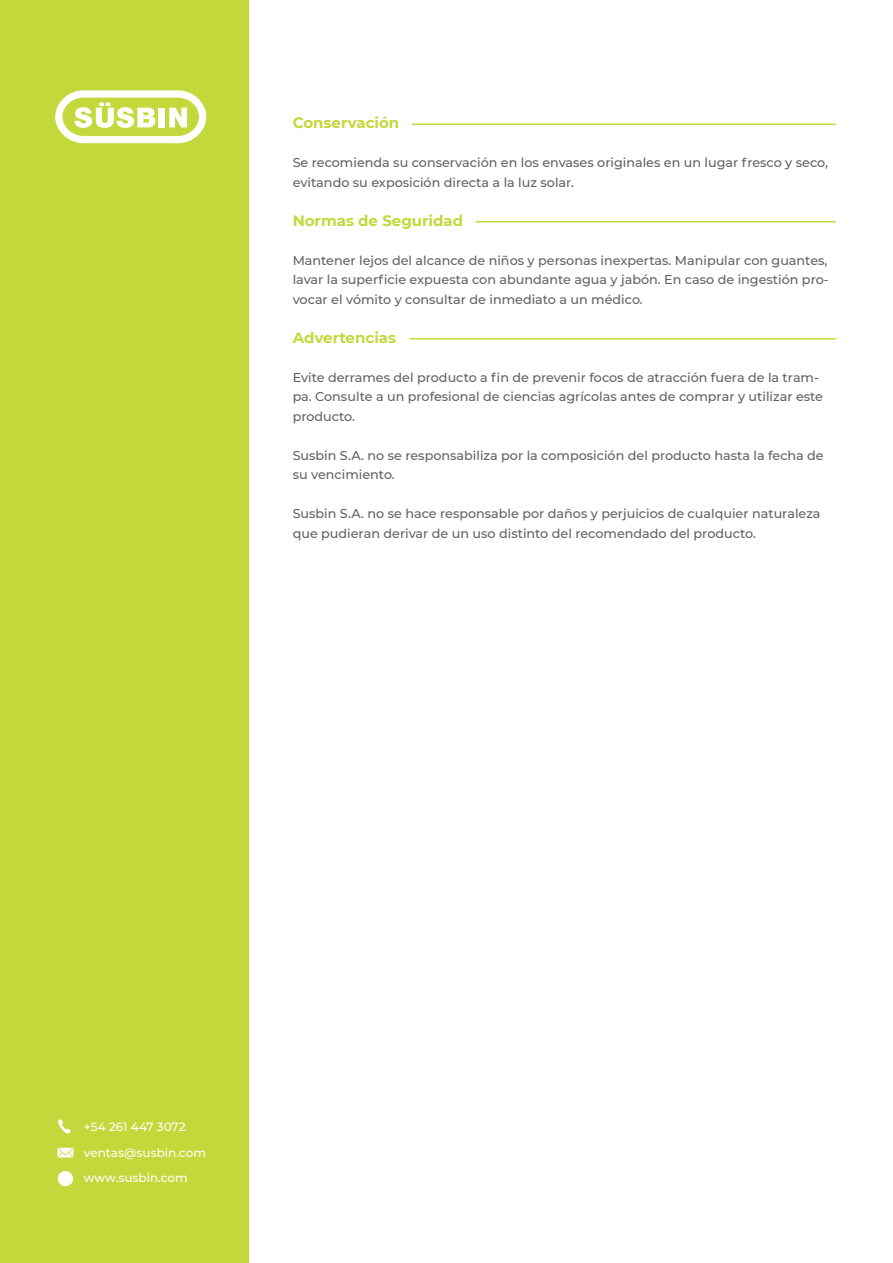
<style>
.page{position:relative;width:893px;height:1263px;background:#fff}
.page>*{position:absolute;margin:0;border:0;box-sizing:border-box;transform-origin:0 0}
.t1{font:700 15px "Montserrat";color:#c3d83a}
.t2{font:500 12.75px/19.5px "Montserrat";color:#5f6263}
.t3{font:500 12px/26.2px "Montserrat";color:#fff}
</style>
<div class="page">
<div style="left:0;top:0;width:248px;height:1263px;background:#c3d83a"></div>
<svg style="left:55px;top:90px;width:151px;height:53px"></svg>
<svg style="left:58px;top:1119px;width:13px;height:14px"></svg>
<svg style="left:57px;top:1148px;width:16px;height:9px"></svg>
<svg style="left:58px;top:1171px;width:15px;height:14px"></svg>
<hr style="left:412px;top:124px;width:424px;height:1px;background:#c3d83a">
<hr style="left:475px;top:221px;width:361px;height:2px;background:#c3d83a">
<hr style="left:410px;top:338px;width:426px;height:2px;background:#c3d83a">
<p class="t1" style="left:293px;top:112px;width:108px">Conservación</p>
<p class="t2" style="left:293px;top:153px;width:537px">Se recomienda su conservación en los envases originales en un lugar fresco y seco, evitando su exposición directa a la luz solar.</p>
<p class="t1" style="left:293px;top:210px;width:172px">Normas de Seguridad</p>
<p class="t2" style="left:293px;top:250px;width:538px;text-align:justify">Mantener lejos del alcance de niños y personas inexpertas. Manipular con guantes, lavar la superficie expuesta con abundante agua y jabón. En caso de ingestión pro&shy;vocar el vómito y consultar de inmediato a un médico.</p>
<p class="t1" style="left:293px;top:327px;width:105px">Advertencias</p>
<p class="t2" style="left:293px;top:367px;width:532px">Evite derrames del producto a fin de prevenir focos de atracción fuera de la tram&shy;pa. Consulte a un profesional de ciencias agrícolas antes de comprar y utilizar este producto.</p>
<p class="t2" style="left:293px;top:445px;width:533px">Susbin S.A. no se responsabiliza por la composición del producto hasta la fecha de su vencimiento.</p>
<p class="t2" style="left:293px;top:503px;width:529px">Susbin S.A. no se hace responsable por daños y perjuicios de cualquier naturaleza que pudieran derivar de un uso distinto del recomendado del producto.</p>
<p class="t3" style="left:84px;top:1113px;width:124px">+54 261 447 3072 ventas@susbin.com</p>
<p class="t3" style="left:84px;top:1164px;width:105px">www.susbin.com</p>
</div>
